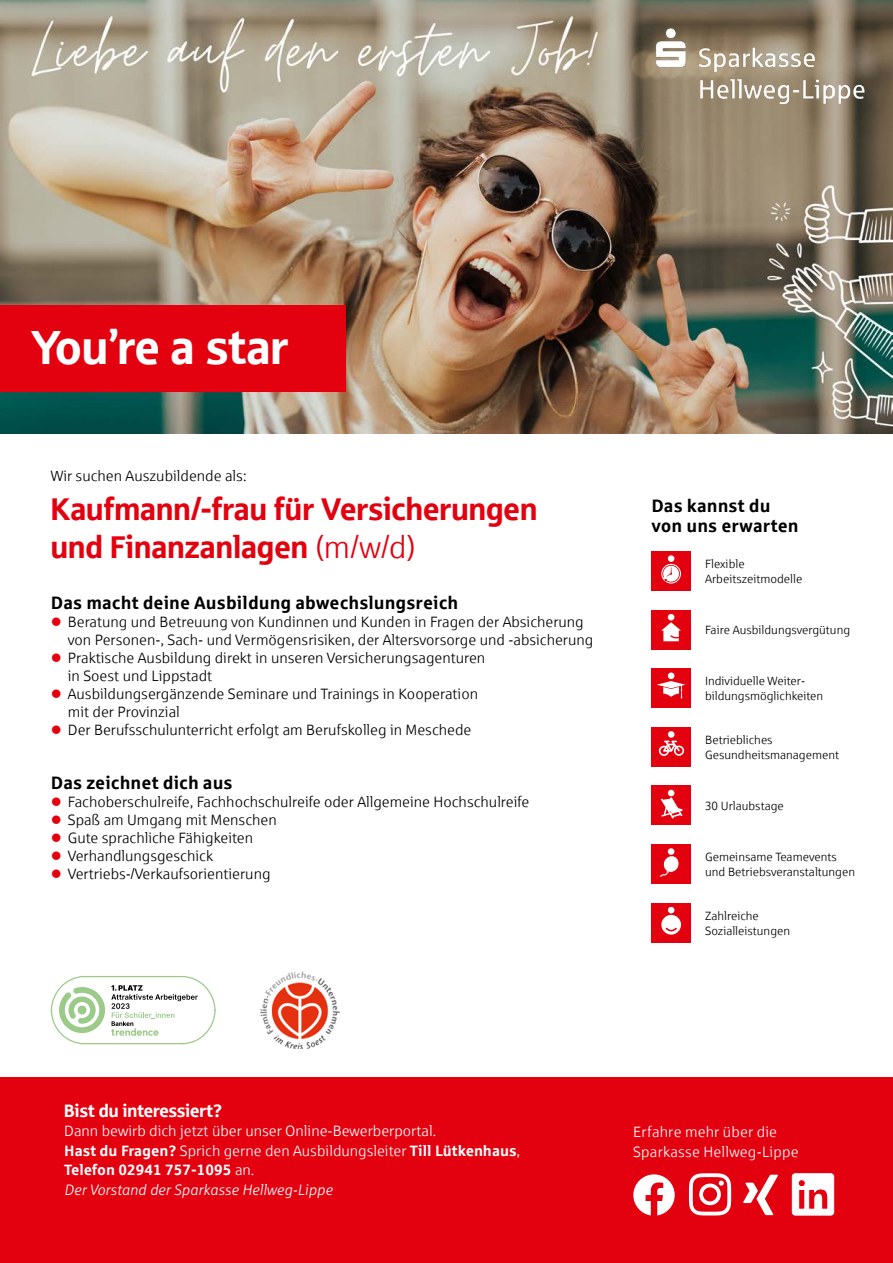
<style>
.page{position:relative;width:893px;height:1263px;background:#fff}
.page>*{position:absolute;margin:0;border:0;box-sizing:border-box;transform-origin:0 0}
.t1{font:48px "Sparkasse Head";color:#fff}
.t2{font:31.5px/37.8px "Sparkasse Head";letter-spacing:.005em;color:#e3000f}
.t3{font:700 18px/19.5px "Sparkasse Rg";letter-spacing:.005em;color:#000}
.t4{font:18px "Sparkasse Head";color:#fff}
.t5{font:15px/18px "Sparkasse Lt";color:#000}
.t6{font:15px/19.5px "Sparkasse Lt";color:#fff}
.t7{font:italic 15px "Sparkasse Lt";color:#fff}
.t8{font:700 15px "Sparkasse Rg";color:#fff}
.t9{font:12px/15px "Sparkasse Lt";color:#000}
.s1{font-family:"Sparkasse Lt"}
.s2{font-size:27px;color:#e3000f}
.s3{font-family:"Sparkasse Rg";font-weight:700}
.s4{font-family:"Sparkasse Lt";font-weight:400}
</style>
<div class="page">
<div style="left:651px;top:668px;width:40px;height:40px;background:#e3000f"></div>
<svg style="left:657px;top:672px;width:29px;height:26px"></svg>
<div style="left:651px;top:610px;width:40px;height:39px;background:#e3000f"></div>
<svg style="left:661px;top:614px;width:20px;height:27px"></svg>
<div style="left:651px;top:786px;width:40px;height:39px;background:#e3000f"></div>
<svg style="left:660px;top:790px;width:23px;height:28px"></svg>
<div style="left:651px;top:727px;width:40px;height:40px;background:#e3000f"></div>
<svg style="left:659px;top:731px;width:25px;height:25px"></svg>
<div style="left:651px;top:551px;width:40px;height:40px;background:#e3000f"></div>
<svg style="left:661px;top:564px;width:20px;height:19px"></svg>
<div style="left:668px;top:555px;width:6px;height:7px;background:#fff;border-radius:50%"></div>
<div style="left:651px;top:903px;width:40px;height:39px;background:#e3000f"></div>
<svg style="left:661px;top:907px;width:20px;height:27px"></svg>
<img style="left:260px;top:972px;width:79px;height:77px">
<div style="left:651px;top:844px;width:40px;height:40px;background:#e3000f"></div>
<svg style="left:660px;top:848px;width:19px;height:29px"></svg>
<img style="left:0;top:0;width:893px;height:434px">
<div style="left:0;top:1078px;width:893px;height:185px;background:#e3000f"></div>
<svg style="left:633px;top:1174px;width:42px;height:41px"></svg>
<svg style="left:689px;top:1173px;width:42px;height:42px"></svg>
<svg style="left:743px;top:1175px;width:35px;height:40px"></svg>
<svg style="left:792px;top:1173px;width:42px;height:42px;background:#f9cacd"></svg>
<div style="left:51px;top:976px;width:165px;height:68px;border:1px solid #9bca89;border-radius:33px"></div>
<svg style="left:59px;top:987px;width:46px;height:46px"></svg>
<svg style="left:111px;top:985px;width:87px;height:51px"></svg>
<img style="left:641px;top:14px;width:237px;height:105px">
<div style="left:0;top:305px;width:345px;height:87px;background:#e3000f"></div>
<h1 class="t1" style="left:31px;top:317px;width:259px">You’re a star</h1>
<p class="t5" style="left:51px;top:467px;width:197px">Wir suchen Auszubildende als:</p>
<h2 class="t2" style="left:51px;top:489px;width:488px">Kaufmann/-frau für Versicherungen und Finanzanlagen <span class="s1">(m/w/d)</span></h2>
<p class="t3" style="left:51px;top:592px;width:409px">Das macht deine Ausbildung abwechslungsreich</p>
<p class="t5" style="left:68px;top:612px;width:527px;text-indent:-17px"><span class="s2">•</span> Beratung und Betreuung von Kundinnen und Kunden in Fragen der Absicherung von Personen-, Sach- und Vermögensrisiken, der Altersvorsorge und -absicherung</p>
<p class="t5" style="left:68px;top:648px;width:419px;text-indent:-17px"><span class="s2">•</span> Praktische Ausbildung direkt in unseren Versicherungsagenturen in Soest und Lippstadt</p>
<p class="t5" style="left:68px;top:684px;width:412px;text-indent:-17px"><span class="s2">•</span> Ausbildungsergänzende Seminare und Trainings in Kooperation mit der Provinzial</p>
<p class="t5" style="left:51px;top:720px;width:422px"><span class="s2">•</span> Der Berufsschulunterricht erfolgt am Berufskolleg in Meschede</p>
<p class="t3" style="left:51px;top:772px;width:183px">Das zeichnet dich aus</p>
<p class="t5" style="left:51px;top:792px;width:480px"><span class="s2">•</span> Fachoberschulreife, Fachhochschulreife oder Allgemeine Hochschulreife</p>
<p class="t5" style="left:51px;top:810px;width:227px"><span class="s2">•</span> Spaß am Umgang mit Menschen</p>
<p class="t5" style="left:51px;top:828px;width:204px"><span class="s2">•</span> Gute sprachliche Fähigkeiten</p>
<p class="t5" style="left:51px;top:846px;width:164px"><span class="s2">•</span> Verhandlungsgeschick</p>
<p class="t5" style="left:51px;top:864px;width:221px"><span class="s2">•</span> Vertriebs-/Verkaufsorientierung</p>
<p class="t3" style="left:651px;top:496px;width:149px">Das kannst du von uns erwarten</p>
<p class="t9" style="left:705px;top:556px;width:99px">Flexible<br>Arbeitszeitmodelle</p>
<p class="t9" style="left:705px;top:622px;width:147px">Faire Ausbildungsvergütung</p>
<p class="t9" style="left:705px;top:673px;width:120px">Individuelle Weiter&shy;bildungsmöglichkeiten</p>
<p class="t9" style="left:705px;top:732px;width:135px">Betriebliches<br>Gesundheitsmanagement</p>
<p class="t9" style="left:705px;top:798px;width:80px">30 Urlaubstage</p>
<p class="t9" style="left:705px;top:849px;width:151px">Gemeinsame Teamevents und Betriebsveranstaltungen</p>
<p class="t9" style="left:705px;top:908px;width:86px">Zahlreiche<br>Sozialleistungen</p>
<p class="t4" style="left:64px;top:1099px;width:159px">Bist du interessiert?</p>
<p class="t6" style="left:64px;top:1121px;width:457px">Dann bewirb dich jetzt über unser Online-Bewerberportal.<br><span class="s3">Hast du Fragen?</span> Sprich gerne den Ausbildungsleiter <span class="s3">Till Lütkenhaus</span>,</p>
<p class="t8" style="left:64px;top:1160px;width:192px">Telefon 02941 757-1095 <span class="s4">an.</span></p>
<p class="t7" style="left:64px;top:1181px;width:270px">Der Vorstand der Sparkasse Hellweg-Lippe</p>
<p class="t6" style="left:633px;top:1122px;width:167px">Erfahre mehr über die<br>Sparkasse Hellweg-Lippe</p>
</div>
